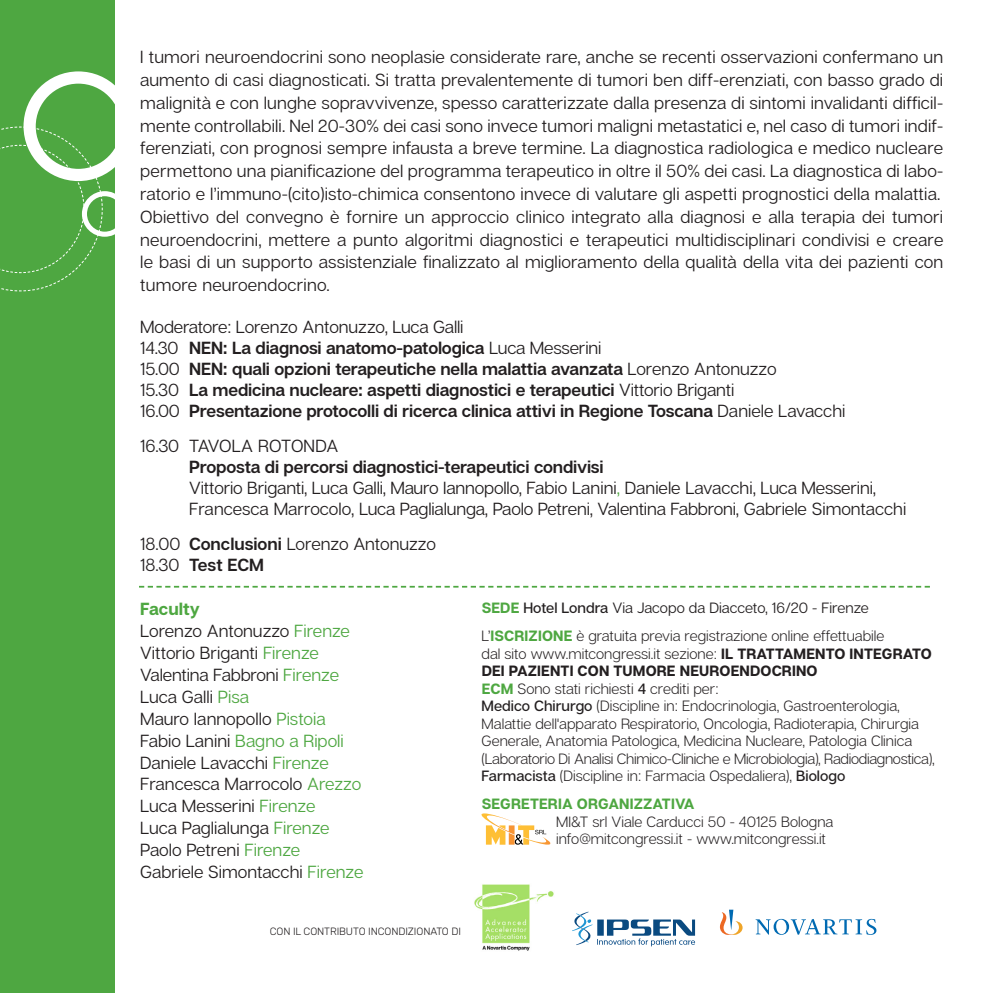
<style>
.page{position:relative;width:993px;height:993px;background:#fff}
.page>*{position:absolute;margin:0;border:0;box-sizing:border-box;transform-origin:0 0}
.t1{font:17.5px/21.9px "Articulat CF";letter-spacing:.01em;color:#231f20}
.t2{font:600 17.5px/21px "Articulat CF";letter-spacing:-.01em;color:#231f20}
.t3{font:17.5px/21px "Articulat CF";letter-spacing:-.01em;color:#231f20}
.t4{font:300 14.88px/17.5px "Articulat CF";color:#231f20}
.t5{font:700 14.88px "Articulat CF";letter-spacing:.01em;color:#4ea741}
.t6{font:300 10.5px "Rubik";letter-spacing:-.01em;color:#231f20}
.s1{font-weight:400}
.s2{font-weight:600}
.s3{color:#4ea741}
.s4{font-weight:700;color:#4ea741}
.s5{font-weight:500}
.s6{font-weight:700}
</style>
<div class="page">
<svg style="left:481px;top:813px;width:69px;height:32px"></svg>
<svg style="left:139px;top:585px;width:790px;height:2px"></svg>
<div style="left:0;top:0;width:114px;height:992px;background:#4ea741"></div>
<svg style="left:0;top:71px;width:114px;height:221px"></svg>
<svg style="left:572px;top:911px;width:122px;height:35px"></svg>
<svg style="left:719px;top:909px;width:157px;height:25px"></svg>
<img style="left:474px;top:884px;width:80px;height:67px">
<p class="t1" style="left:140px;top:46px;width:804px;line-height:22.8px">I tumori neuroendocrini sono neoplasie considerate rare, anche se recenti osservazioni confermano un aumento di casi diagnosticati. Si tratta prevalentemente di tumori ben diff-erenziati, con basso grado di malignità e con lunghe sopravvivenze, spesso caratterizzate dalla presenza di sintomi invalidanti difficil&shy;mente controllabili. Nel 20-30% dei casi sono invece tumori maligni metastatici e, nel caso di tumori indif&shy;ferenziati, con prognosi sempre infausta a breve termine. La diagnostica radiologica e medico nucleare permettono una pianificazione del programma terapeutico in oltre il 50% dei casi. La diagnostica di labo&shy;ratorio e l’immuno-(cito)isto-chimica consentono invece di valutare gli aspetti prognostici della malattia.<br>Obiettivo del convegno è fornire un approccio clinico integrato alla diagnosi e alla terapia dei tumori neuroendocrini, mettere a punto algoritmi diagnostici e terapeutici multidisciplinari condivisi e creare le basi di un supporto assistenziale finalizzato al miglioramento della qualità della vita dei pazienti con tumore neuroendocrino.</p>
<p class="t2" style="left:140px;top:317px;width:706px"><span class="s1">Moderatore: Lorenzo Antonuzzo, Luca Galli<br>14.30</span> NEN: La diagnosi anatomo-patologica <span class="s1">Luca Messerini<br>15.00</span> NEN: quali opzioni terapeutiche nella malattia avanzata <span class="s1">Lorenzo Antonuzzo<br>15.30</span> La medicina nucleare: aspetti diagnostici e terapeutici <span class="s1">Vittorio Briganti<br>16.00</span> Presentazione protocolli di ricerca clinica attivi in Regione Toscana <span class="s1">Daniele Lavacchi</span></p>
<p class="t3" style="left:140px;top:436px;width:199px">16.30 TAVOLA ROTONDA</p>
<p class="t3" style="left:189px;top:457px;width:718px"><span class="s2">Proposta di percorsi diagnostici-terapeutici condivisi<br></span>Vittorio Briganti, Luca Galli, Mauro Iannopollo, Fabio Lanini<span class="s3">,</span> Daniele Lavacchi, Luca Messerini,<br>Francesca Marrocolo, Luca Paglialunga, Paolo Petreni, Valentina Fabbroni, Gabriele Simontacchi</p>
<p class="t1" style="left:140px;top:534px;width:297px;line-height:21px">18.00 <span class="s2">Conclusioni</span> Lorenzo Antonuzzo<br>18.30 <span class="s2">Test ECM</span></p>
<p class="t1" style="left:140px;top:598px;width:225px"><span class="s4">Faculty<br></span>Lorenzo Antonuzzo <span class="s3">Firenze<br></span>Vittorio Briganti <span class="s3">Firenze<br></span>Valentina Fabbroni <span class="s3">Firenze<br></span>Luca Galli <span class="s3">Pisa<br></span>Mauro Iannopollo <span class="s3">Pistoia<br></span>Fabio Lanini <span class="s3">Bagno a Ripoli<br></span>Daniele Lavacchi <span class="s3">Firenze<br></span>Francesca Marrocolo <span class="s3">Arezzo<br></span>Luca Messerini <span class="s3">Firenze<br></span>Luca Paglialunga <span class="s3">Firenze<br></span>Paolo Petreni <span class="s3">Firenze<br></span>Gabriele Simontacchi <span class="s3">Firenze</span></p>
<p class="t4" style="left:481px;top:594px;width:404px;line-height:28px"><span class="s4">SEDE</span> <span class="s5">Hotel Londra</span> <span class="s1">Via Jacopo da Diacceto, 16/20 - Firenze<br></span>L’<span class="s4">ISCRIZIONE</span> è gratuita previa registrazione online effettuabile</p>
<p class="t4" style="left:481px;top:644px;width:454px">dal sito www.mitcongressi.it sezione: <span class="s6">IL TRATTAMENTO INTEGRATO DEI PAZIENTI CON TUMORE NEUROENDOCRINO<br></span><span class="s4">ECM</span> Sono stati richiesti <span class="s5">4</span> crediti per:<br><span class="s5">Medico Chirurgo</span> (Discipline in: Endocrinologia, Gastroenterologia, Malattie dell'apparato Respiratorio, Oncologia, Radioterapia, Chirurgia Generale, Anatomia Patologica, Medicina Nucleare, Patologia Clinica (Laboratorio Di Analisi Chimico-Cliniche e Microbiologia), Radiodiagnostica), <span class="s5">Farmacista</span> (Discipline in: Farmacia Ospedaliera), <span class="s5">Biologo</span></p>
<p class="t5" style="left:481px;top:794px;width:214px">SEGRETERIA ORGANIZZATIVA</p>
<p class="t4" style="left:556px;top:812px;width:279px">MI&amp;T srl Viale Carducci 50 - 40125 Bologna info@mitcongressi.it - www.mitcongressi.it</p>
<p class="t6" style="left:270px;top:925px;width:193px">CON IL CONTRIBUTO INCONDIZIONATO DI</p>
</div>
